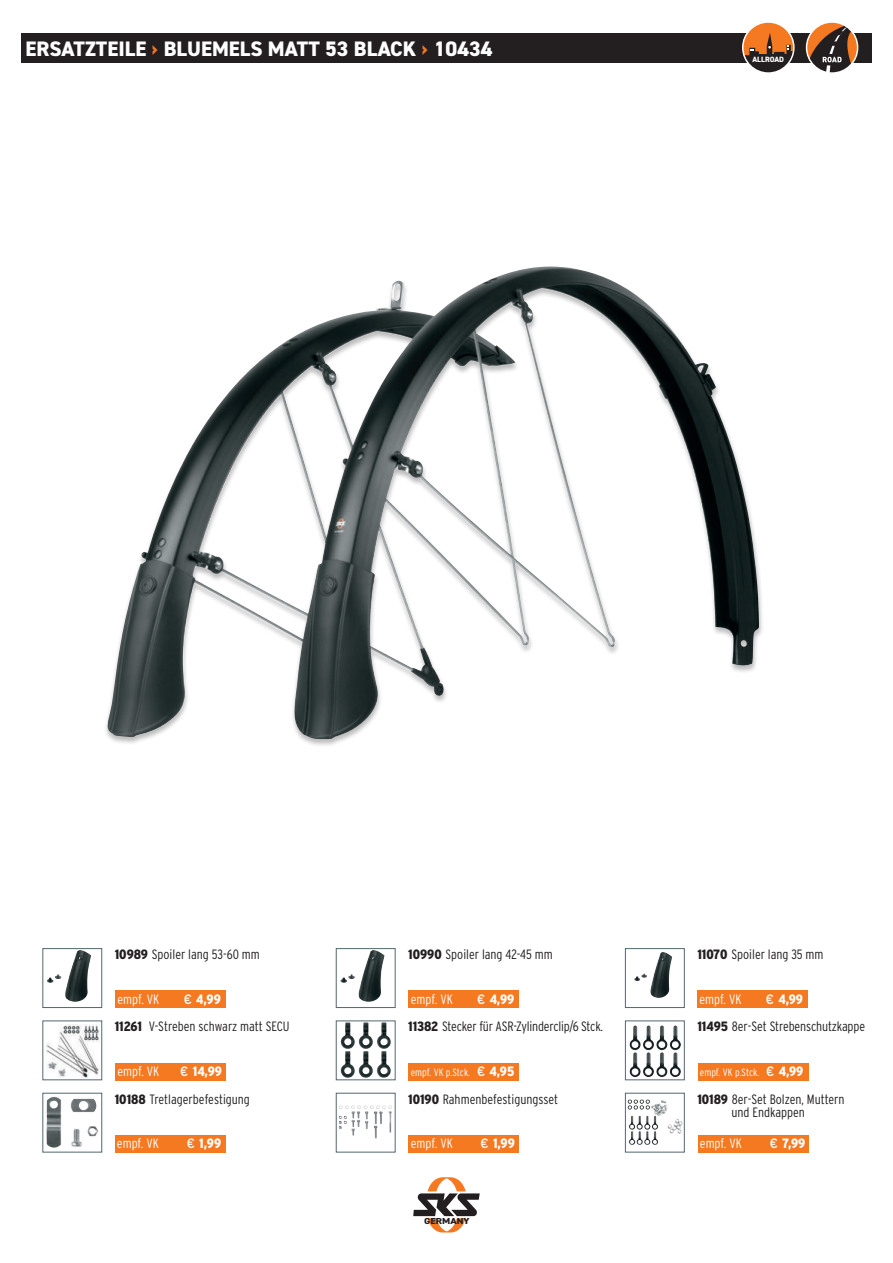
<style>
.page{position:relative;width:893px;height:1263px;background:#fff}
.page>*{position:absolute;margin:0;border:0;box-sizing:border-box;transform-origin:0 0}
.t1{font:800 21px "DIN2014";color:#fff}
.t2{font:300 13.5px/13.5px "Interstate Condensed";color:#231f20;text-align:center}
.t3{font:300 13.5px "Interstate Condensed";color:#fff}
.t4{font:900 13.5px "Interstate Condensed";color:#fff}
.t5{font:300 10.5px "Interstate Condensed";color:#fff}
.t6{font:800 8.7px "DIN2014";color:#231f20;scale:1.17 1}
.t7{font:800 7.65px "DIN2014";color:#fff}
.s1{color:#f47921}
.s2{font-weight:900}
.s3{font-family:"Interstate";font-weight:400}
.s4{font-family:"Interstate";font-weight:400;font-size:13.5px}
.s5{font-weight:900;font-size:13.5px}
</style>
<div class="page">
<div style="left:21px;top:34px;width:851px;height:29px;background:#231f20"></div>
<svg style="left:413px;top:1177px;width:67px;height:55px"></svg>
<div style="left:104px;top:266px;width:660px;height:482px;background:#231f20;opacity:.3"></div>
<img style="left:107px;top:280px;width:509px;height:459px">
<div style="left:743px;top:22px;width:51px;height:51px;background:#f47921;border-radius:50%"></div>
<div style="left:742px;top:21px;width:53px;height:53px;border:2px solid #fff;border-radius:50%"></div>
<svg style="left:743px;top:33px;width:51px;height:40px"></svg>
<svg style="left:806px;top:22px;width:52px;height:51px"></svg>
<img style="left:341px;top:1022px;width:50px;height:56px">
<div style="left:336px;top:1020px;width:59px;height:60px;border:1px solid #54666f"></div>
<img style="left:629px;top:1025px;width:52px;height:42px">
<div style="left:625px;top:1020px;width:60px;height:60px;border:1px solid #54666f"></div>
<img style="left:47px;top:1097px;width:51px;height:50px">
<div style="left:43px;top:1093px;width:59px;height:59px;border:1px solid #54666f"></div>
<img style="left:338px;top:1105px;width:54px;height:13px">
<div style="left:336px;top:1093px;width:59px;height:59px;border:1px solid #54666f"></div>
<img style="left:628px;top:1099px;width:40px;height:17px">
<div style="left:625px;top:1093px;width:60px;height:59px;border:1px solid #54666f"></div>
<img style="left:47px;top:950px;width:44px;height:52px">
<div style="left:43px;top:948px;width:59px;height:60px;border:1px solid #54666f"></div>
<img style="left:634px;top:952px;width:38px;height:46px">
<div style="left:625px;top:948px;width:60px;height:60px;border:1px solid #54666f"></div>
<img style="left:46px;top:1024px;width:53px;height:53px">
<div style="left:43px;top:1020px;width:59px;height:60px;border:1px solid #54666f"></div>
<img style="left:340px;top:950px;width:45px;height:52px">
<div style="left:336px;top:948px;width:59px;height:60px;border:1px solid #54666f"></div>
<div style="left:115px;top:1135px;width:110px;height:17px;background:#f47921"></div>
<div style="left:409px;top:1135px;width:110px;height:17px;background:#f47921"></div>
<div style="left:698px;top:1135px;width:110px;height:17px;background:#f47921"></div>
<div style="left:409px;top:1063px;width:110px;height:17px;background:#f47921"></div>
<div style="left:698px;top:1063px;width:110px;height:17px;background:#f47921"></div>
<div style="left:115px;top:991px;width:111px;height:17px;background:#f47921"></div>
<div style="left:697px;top:991px;width:111px;height:17px;background:#f47921"></div>
<div style="left:115px;top:1063px;width:111px;height:17px;background:#f47921"></div>
<div style="left:409px;top:991px;width:110px;height:17px;background:#f47921"></div>
<h1 class="t1" style="left:26px;top:36px;width:469px">ERSATZTEILE <span class="s1">›</span> BLUEMELS MATT 53 BLACK <span class="s1">›</span> 10434</h1>
<p class="t7" style="left:752px;top:55px;width:33px">ALLROAD</p>
<p class="t2" style="left:115px;top:948px;width:146px"><span class="s2">10989</span> Spoiler lang 53-60 mm</p>
<p class="t2" style="left:697px;top:948px;width:128px"><span class="s2">11070</span> Spoiler lang 35 mm</p>
<p class="t2" style="left:408px;top:948px;width:146px"><span class="s2">10990</span> Spoiler lang 42-45 mm</p>
<p class="t3" style="left:117px;top:993px;width:44px">empf. VK</p>
<p class="t4" style="left:184px;top:993px;width:39px"><span class="s3">€</span> 4,99</p>
<p class="t3" style="left:699px;top:993px;width:44px">empf. VK</p>
<p class="t4" style="left:766px;top:993px;width:39px"><span class="s3">€</span> 4,99</p>
<p class="t3" style="left:411px;top:993px;width:44px">empf. VK</p>
<p class="t4" style="left:477px;top:993px;width:39px"><span class="s3">€</span> 4,99</p>
<p class="t2" style="left:115px;top:1020px;width:176px"><span class="s2">11261</span> V-Streben schwarz matt SECU</p>
<p class="t2" style="left:408px;top:1020px;width:196px"><span class="s2">11382</span> Stecker für ASR-Zylinderclip/6 Stck.</p>
<p class="t2" style="left:697px;top:1020px;width:169px"><span class="s2">11495</span> 8er-Set Strebenschutzkappe</p>
<p class="t3" style="left:117px;top:1065px;width:44px">empf. VK</p>
<p class="t4" style="left:180px;top:1065px;width:43px"><span class="s3">€</span> 14,99</p>
<p class="t5" style="left:411px;top:1068px;width:105px">empf. VK p.Stck. <span class="s4">€</span> <span class="s5">4,95</span></p>
<p class="t5" style="left:700px;top:1068px;width:105px">empf. VK p.Stck. <span class="s4">€</span> <span class="s5">4,99</span></p>
<p class="t2" style="left:115px;top:1093px;width:137px"><span class="s2">10188</span> Tretlagerbefestigung</p>
<p class="t2" style="left:408px;top:1093px;width:151px"><span class="s2">10190</span> Rahmenbefestigungsset</p>
<p class="t2" style="left:697px;top:1093px;width:149px"><span class="s2">10189</span> 8er-Set Bolzen, Muttern und Endkappen</p>
<p class="t3" style="left:117px;top:1137px;width:44px">empf. VK</p>
<p class="t4" style="left:187px;top:1137px;width:36px"><span class="s3">€</span> 1,99</p>
<p class="t3" style="left:411px;top:1137px;width:44px">empf. VK</p>
<p class="t4" style="left:480px;top:1137px;width:36px"><span class="s3">€</span> 1,99</p>
<p class="t3" style="left:700px;top:1137px;width:44px">empf. VK</p>
<p class="t4" style="left:770px;top:1137px;width:37px"><span class="s3">€</span> 7,99</p>
<p class="t6" style="left:424px;top:1216px;width:40px">GERMANY</p>
</div>
